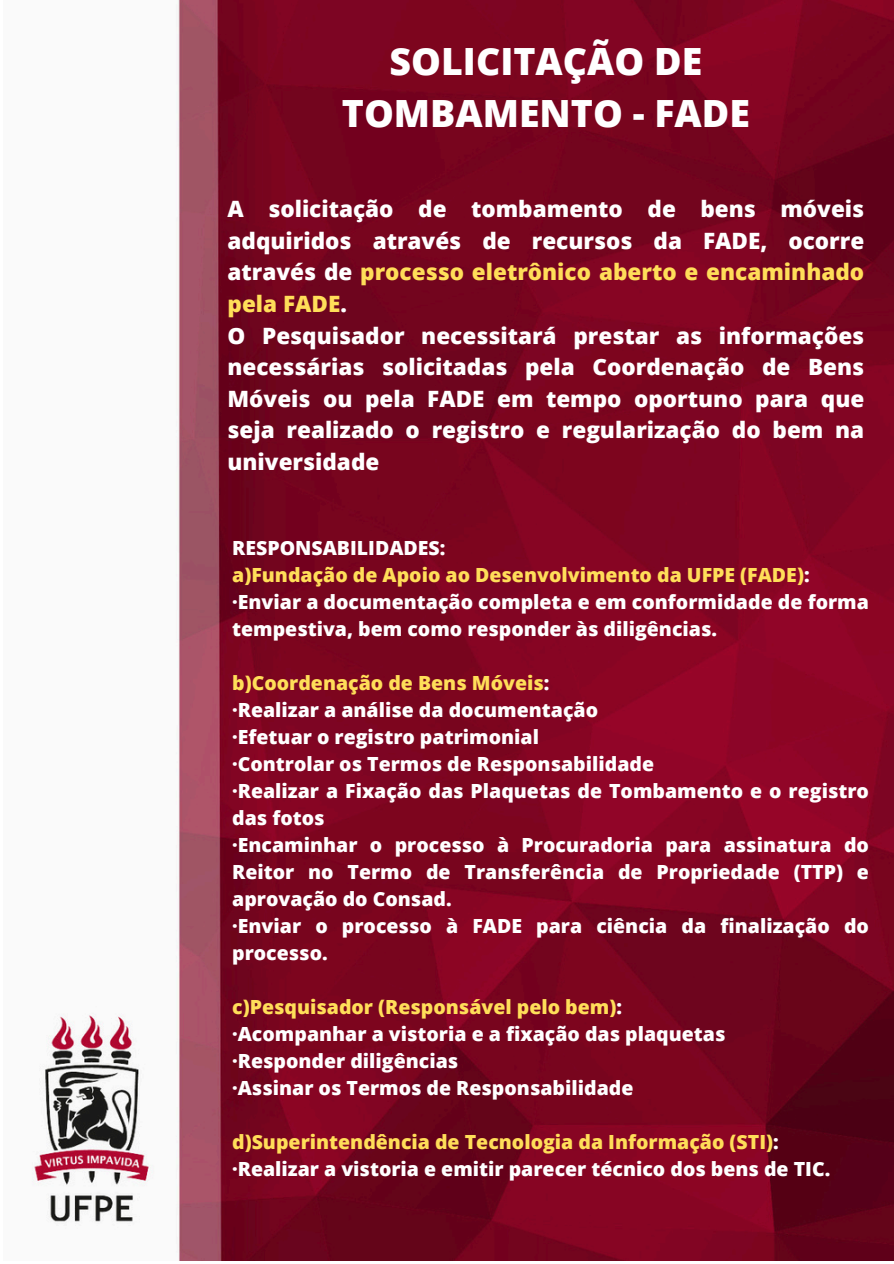
<style>
.page{position:relative;width:894px;height:1264px;background:#fff}
.page>*{position:absolute;margin:0;border:0;box-sizing:border-box;transform-origin:0 0}
.t1{font:800 37.5px/51.8px "Open Sans";color:#fff;text-align:center}
.t2{font:800 22.5px/31.5px "Open Sans";color:#fff}
.t3{font:800 19.5px/27px "Open Sans";color:#fff}
.t4{font:800 19.5px "Open Sans";color:#ffde59}
.s1{color:#ffde59}
.s2{color:#fff}
</style>
<div class="page">
<img style="left:32px;top:0;width:861px;height:1260px">
<h1 class="t1" style="left:342px;top:35px;width:409px">SOLICITAÇÃO DE<br>TOMBAMENTO - FADE</h1>
<h2 class="t2" style="left:227px;top:193px;width:638px">A solicitação de tombamento de bens móveis adquiridos através de recursos da FADE, ocorre através de <span class="s1">processo eletrônico aberto e encaminhado pela FADE</span>.<br>O Pesquisador necessitará prestar as informações necessárias solicitadas pela Coordenação de Bens Móveis ou pela FADE em tempo oportuno para que seja realizado o registro e regularização do bem na universidade</h2>
<p class="t3" style="left:232px;top:534px;width:215px">RESPONSABILIDADES:</p>
<p class="t4" style="left:232px;top:561px;width:578px">a)Fundação de Apoio ao Desenvolvimento da UFPE (FADE)<span class="s2">:</span></p>
<p class="t3" style="left:232px;top:588px;width:638px">·Enviar a documentação completa e em conformidade de forma tempestiva, bem como responder às diligências.</p>
<p class="t4" style="left:232px;top:669px;width:319px">b)Coordenação de Bens Móveis<span class="s2">:</span></p>
<p class="t3" style="left:232px;top:696px;width:367px">·Realizar a análise da documentação</p>
<p class="t3" style="left:232px;top:723px;width:308px">·Efetuar o registro patrimonial</p>
<p class="t3" style="left:232px;top:750px;width:423px">·Controlar os Termos de Responsabilidade</p>
<p class="t3" style="left:232px;top:777px;width:638px">·Realizar a Fixação das Plaquetas de Tombamento e o registro das fotos</p>
<p class="t3" style="left:232px;top:831px;width:638px;text-align:justify">·Encaminhar o processo à Procuradoria para assinatura do Reitor no Termo de Transferência de Propriedade (TTP) e aprovação do Consad.</p>
<p class="t3" style="left:232px;top:912px;width:638px">·Enviar o processo à FADE para ciência da finalização do processo.</p>
<p class="t4" style="left:232px;top:993px;width:391px">c)Pesquisador (Responsável pelo bem)<span class="s2">:</span></p>
<p class="t3" style="left:232px;top:1020px;width:494px">·Acompanhar a vistoria e a fixação das plaquetas</p>
<p class="t3" style="left:232px;top:1047px;width:227px">·Responder diligências</p>
<p class="t3" style="left:232px;top:1074px;width:402px">·Assinar os Termos de Responsabilidade</p>
<p class="t4" style="left:232px;top:1128px;width:548px">d)Superintendência de Tecnologia da Informação (STI)<span class="s2">:</span></p>
<p class="t3" style="left:232px;top:1155px;width:599px">·Realizar a vistoria e emitir parecer técnico dos bens de TIC.</p>
</div>
